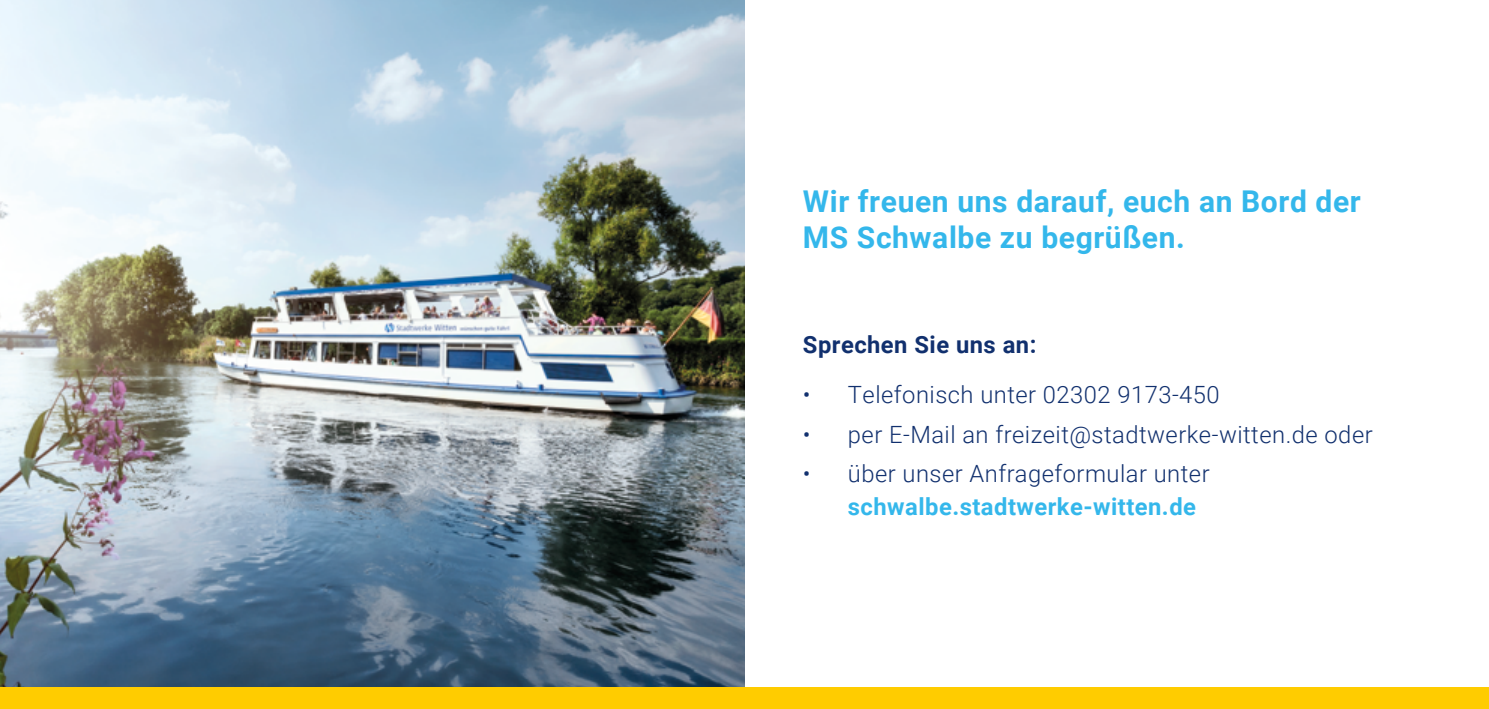
<style>
.page{position:relative;width:1489px;height:709px;background:#fff}
.page>*{position:absolute;margin:0;border:0;box-sizing:border-box;transform-origin:0 0}
.t1{font:700 30px/36px "Roboto";letter-spacing:.02em;color:#34b7eb}
.t2{font:300 23.75px "Roboto";letter-spacing:.02em;color:#11306e}
.t3{font:700 23.75px "Roboto";letter-spacing:.02em;color:#34b7eb}
.t4{font:700 23.75px "Roboto";letter-spacing:.02em;color:#11306e}
</style>
<div class="page">
<img style="left:0;top:0;width:744px;height:687px">
<div style="left:0;top:687px;width:1488px;height:22px;background:#fc0"></div>
<p class="t1" style="left:803px;top:182px;width:559px">Wir freuen uns darauf, euch an Bord der<br>MS Schwalbe zu begrüßen.</p>
<p class="t4" style="left:803px;top:328px;width:235px">Sprechen Sie uns an:</p>
<p class="t2" style="left:803px;top:378px;width:418px">• Telefonisch unter 02302 9173-450</p>
<p class="t2" style="left:803px;top:417px;width:571px">• per E-Mail an freizeit@stadtwerke-witten.de oder</p>
<p class="t2" style="left:803px;top:457px;width:408px">• über unser Anfrageformular unter</p>
<p class="t3" style="left:848px;top:489px;width:349px">schwalbe.stadtwerke-witten.de</p>
</div>
